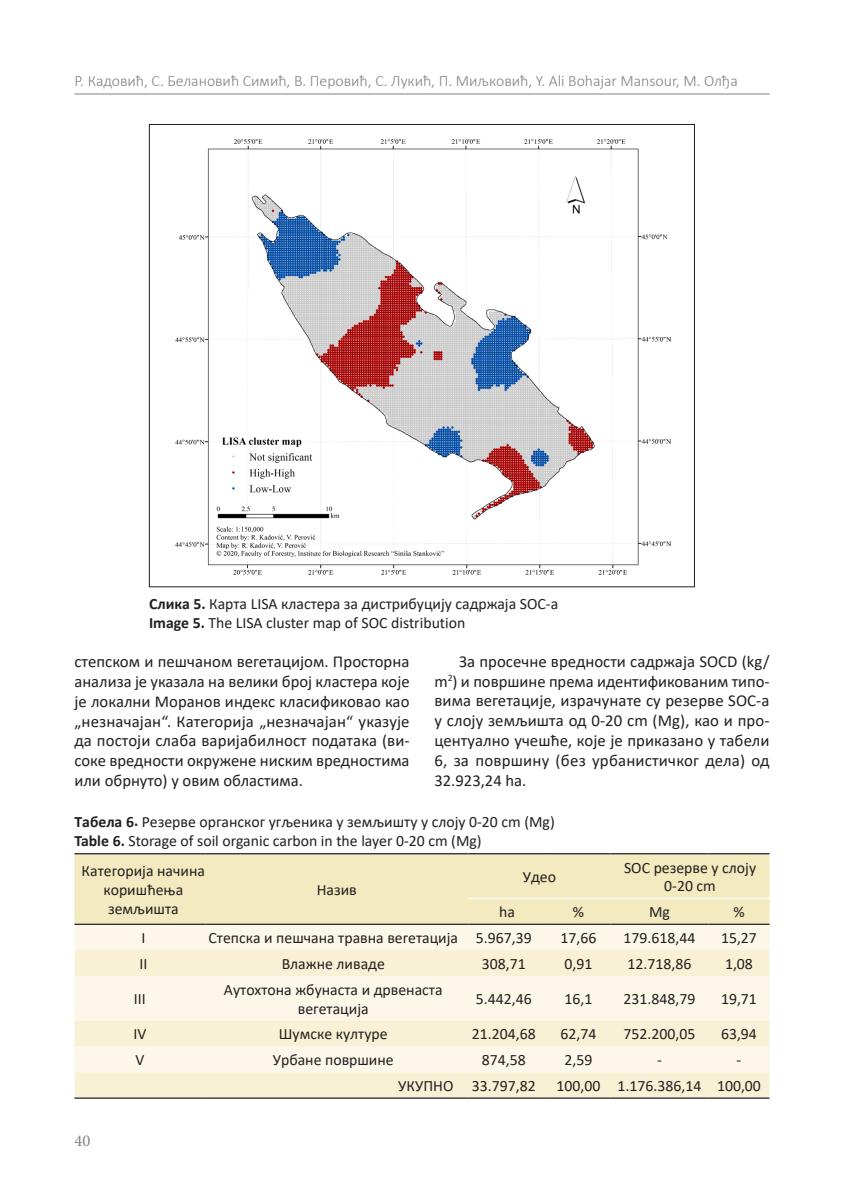
<style>
.page{position:relative;width:844px;height:1191px;background:#fff}
.page>*{position:absolute;margin:0;border:0;box-sizing:border-box;transform-origin:0 0}
.t1{font:16.62px/19.9px "Calibri";color:#231f20;text-align:justify}
.t2{font:16.62px "Minion Pro";color:#808285}
.tabela{font:15.75px/18.9px "Calibri";color:#231f20;text-align:center}
.slike_naslov_tabele{font:15.75px "Calibri";color:#231f20}
.t3{font:300 15.75px "Calibri";color:#808285}
.s1{font-weight:700}
</style>
<div class="page">
<hr style="left:74px;top:94px;width:695px;height:1px;background:#808285">
<img style="left:175px;top:139px;width:495px;height:436px">
<div style="left:74px;top:854px;width:695px;height:69px;background:#f3eac0"></div>
<div style="left:74px;top:925px;width:695px;height:25px;background:#fdf7ea"></div>
<svg style="left:74px;top:950px;width:695px;height:147px;background:#faf3df"></svg>
<hr style="left:468px;top:898px;width:78px;height:1px;background:#fff">
<hr style="left:546px;top:898px;width:64px;height:1px;background:#fff">
<hr style="left:610px;top:898px;width:98px;height:1px;background:#fff">
<hr style="left:708px;top:898px;width:61px;height:1px;background:#fff">
<hr style="left:74px;top:853px;width:131px;height:1px;background:#231f20">
<hr style="left:205px;top:853px;width:263px;height:1px;background:#231f20">
<hr style="left:468px;top:853px;width:78px;height:1px;background:#231f20">
<hr style="left:546px;top:853px;width:64px;height:1px;background:#231f20">
<hr style="left:610px;top:853px;width:98px;height:1px;background:#231f20">
<hr style="left:708px;top:853px;width:61px;height:1px;background:#231f20">
<hr style="left:74px;top:923px;width:131px;height:2px;background:#231f20">
<hr style="left:205px;top:923px;width:263px;height:2px;background:#231f20">
<hr style="left:468px;top:923px;width:78px;height:2px;background:#231f20">
<hr style="left:546px;top:923px;width:64px;height:2px;background:#231f20">
<hr style="left:610px;top:923px;width:98px;height:2px;background:#231f20">
<hr style="left:708px;top:923px;width:61px;height:2px;background:#231f20">
<hr style="left:74px;top:1097px;width:131px;height:1px;background:#231f20">
<hr style="left:205px;top:1097px;width:263px;height:1px;background:#231f20">
<hr style="left:468px;top:1097px;width:78px;height:1px;background:#231f20">
<hr style="left:546px;top:1097px;width:64px;height:1px;background:#231f20">
<hr style="left:610px;top:1097px;width:98px;height:1px;background:#231f20">
<hr style="left:708px;top:1097px;width:61px;height:1px;background:#231f20">
<p class="t3" style="left:74px;top:71px;width:664px">Р. Кадовић, С. Белановић Симић, В. Перовић, С. Лукић, П. Миљковић, Y. Ali Bohajar Mansour, М. Олђа</p>
<p class="slike_naslov_tabele" style="left:149px;top:592px;width:410px"><span class="s1">Слика 5.</span> Карта LISA кластера за дистрибуцију садржаја SOC-а</p>
<p class="slike_naslov_tabele" style="left:149px;top:611px;width:318px"><span class="s1">Image 5.</span> The LISA cluster map of SOC distribution</p>
<p class="t1" style="left:74px;top:651px;width:336px">степском и пешчаном вегетацијом. Просторна анализа је указала на велики број кластера које је локални Моранов индекс класификовао као „незначајан“. Категорија „незначајан“ указује да постоји слаба варијабилност података (ви&shy;соке вредности окружене ниским вредностима или обрнуто) у овим областима.</p>
<p class="t1" style="left:434px;top:651px;width:336px;text-indent:25px">За просечне вредности садржаја SOCD (kg/ m<sup>2</sup>) и површине према идентификованим типо&shy;вима вегетације, израчунате су резерве SOC-а у слоју земљишта од 0-20 cm (Mg), као и про&shy;центуално учешће, које је приказано у табели 6, за површину (без урбанистичког дела) од 32.923,24 ha.</p>
<p class="slike_naslov_tabele" style="left:74px;top:811px;width:481px"><span class="s1">Табела 6.</span> Резерве органског угљеника у земљишту у слоју 0-20 cm (Mg)</p>
<p class="slike_naslov_tabele" style="left:74px;top:830px;width:408px"><span class="s1">Table 6.</span> Storage of soil organic carbon in the layer 0-20 cm (Mg)</p>
<p class="tabela" style="left:82px;top:861px;width:125px">Категорија начина коришћења земљишта</p>
<p class="tabela" style="left:522px;top:867px;width:35px">Удео</p>
<p class="tabela" style="left:624px;top:857px;width:134px">SOC резерве у слоју<br>0-20 cm</p>
<p class="tabela" style="left:316px;top:880px;width:42px">Назив</p>
<p class="tabela" style="left:499px;top:902px;width:17px">ha</p>
<p class="tabela" style="left:572px;top:902px;width:13px">%</p>
<p class="tabela" style="left:649px;top:902px;width:22px">Mg</p>
<p class="tabela" style="left:733px;top:902px;width:13px">%</p>
<p class="t2" style="left:74px;top:1129px;width:17px">40</p>
<p class="tabela" style="left:141px;top:928px;width:5px">I</p>
<p class="tabela" style="left:208px;top:928px;width:251px">Степска и пешчана травна вегетација</p>
<p class="tabela" style="left:475px;top:928px;width:57px">5.967,39</p>
<p class="tabela" style="left:560px;top:928px;width:37px">17,66</p>
<p class="tabela" style="left:623px;top:928px;width:73px">179.618,44</p>
<p class="tabela" style="left:720px;top:928px;width:37px">15,27</p>
<p class="tabela" style="left:139px;top:953px;width:9px">II</p>
<p class="tabela" style="left:281px;top:953px;width:105px">Влажне ливаде</p>
<p class="tabela" style="left:481px;top:953px;width:45px">308,71</p>
<p class="tabela" style="left:564px;top:953px;width:29px">0,91</p>
<p class="tabela" style="left:627px;top:953px;width:65px">12.718,86</p>
<p class="tabela" style="left:724px;top:953px;width:29px">1,08</p>
<p class="tabela" style="left:134px;top:989px;width:13px">III</p>
<p class="tabela" style="left:224px;top:979px;width:220px">Аутохтона жбунаста и дрвенаста вегетација</p>
<p class="tabela" style="left:475px;top:989px;width:57px">5.442,46</p>
<p class="tabela" style="left:564px;top:989px;width:29px">16,1</p>
<p class="tabela" style="left:623px;top:989px;width:73px">231.848,79</p>
<p class="tabela" style="left:720px;top:989px;width:37px">19,71</p>
<p class="tabela" style="left:133px;top:1024px;width:14px">IV</p>
<p class="tabela" style="left:279px;top:1024px;width:110px">Шумске културе</p>
<p class="tabela" style="left:471px;top:1024px;width:65px">21.204,68</p>
<p class="tabela" style="left:560px;top:1024px;width:37px">62,74</p>
<p class="tabela" style="left:623px;top:1024px;width:73px">752.200,05</p>
<p class="tabela" style="left:720px;top:1024px;width:37px">63,94</p>
<p class="tabela" style="left:135px;top:1050px;width:10px">V</p>
<p class="tabela" style="left:273px;top:1050px;width:122px">Урбане површине</p>
<p class="tabela" style="left:481px;top:1050px;width:45px">874,58</p>
<p class="tabela" style="left:564px;top:1050px;width:29px">2,59</p>
<p class="tabela" style="left:657px;top:1050px;width:6px">-</p>
<p class="tabela" style="left:736px;top:1050px;width:6px">-</p>
<p class="tabela" style="left:398px;top:1076px;width:57px">УКУПНО</p>
<p class="tabela" style="left:471px;top:1076px;width:65px">33.797,82</p>
<p class="tabela" style="left:556px;top:1076px;width:45px">100,00</p>
<p class="tabela" style="left:617px;top:1076px;width:85px">1.176.386,14</p>
<p class="tabela" style="left:716px;top:1076px;width:45px">100,00</p>
</div>
